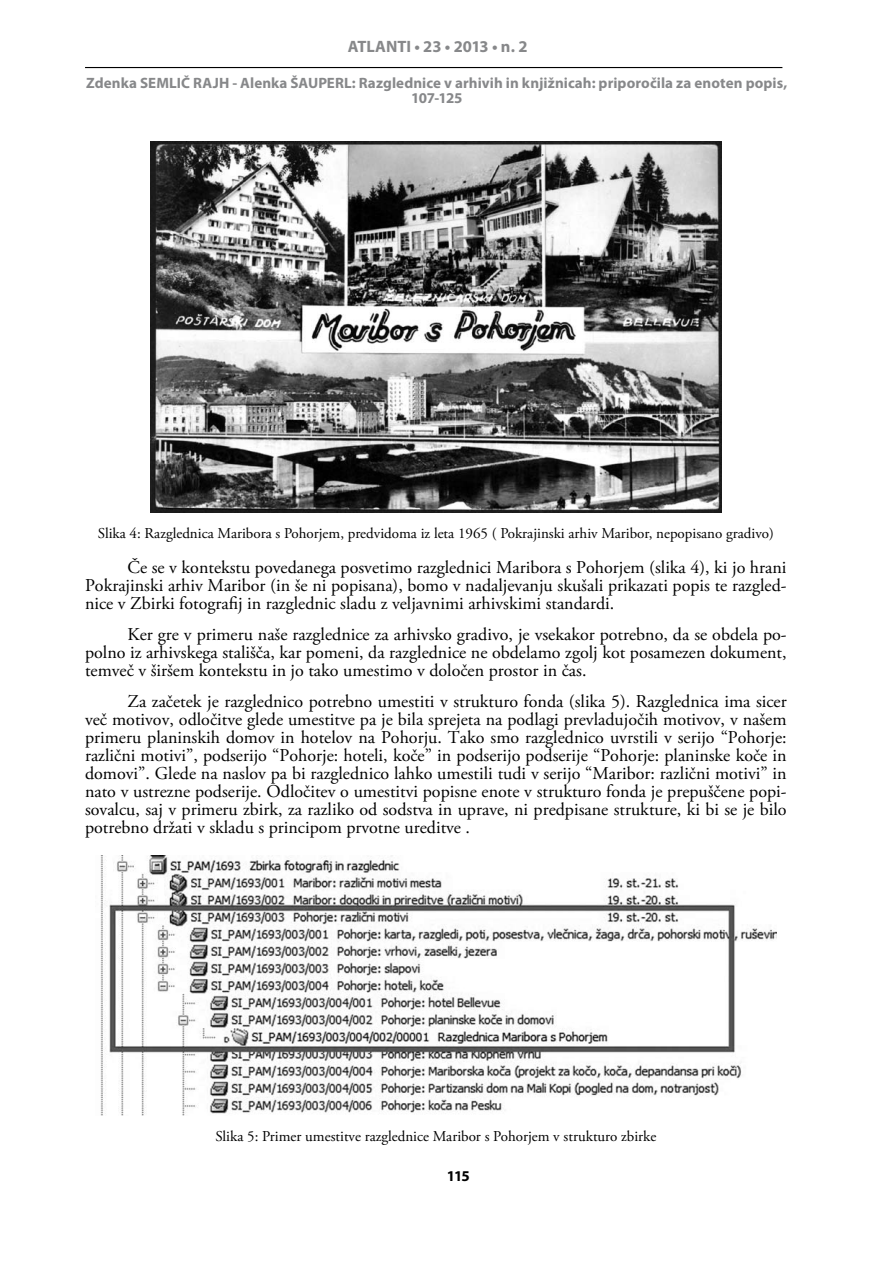
<style>
.page{position:relative;width:893px;height:1263px;background:#fff}
.page>*{position:absolute;margin:0;border:0;box-sizing:border-box;transform-origin:0 0}
.t1{font:18px/18px "Adobe Garamond Pro";color:#000;text-align:justify}
.t2{font:700 16.5px "Myriad Pro";letter-spacing:-.005em;color:#87888a}
.t3{font:15px "Adobe Garamond Pro";color:#000}
.t4{font:700 15px/15px "Myriad Pro";letter-spacing:.005em;color:#87888a;text-align:center}
.t5{font:700 15px "Myriad Pro";color:#000}
</style>
<div class="page">
<hr style="left:85px;top:67px;width:697px;height:1px;background:#000">
<img style="left:150px;top:142px;width:571px;height:371px">
<img style="left:100px;top:855px;width:676px;height:261px">
<p class="t2" style="left:348px;top:35px;width:181px">ATLANTI • 23 • 2013 • n. 2</p>
<p class="t4" style="left:86px;top:75px;width:703px">Zdenka SEMLIČ RAJH - Alenka ŠAUPERL: Razglednice v arhivih in knjižnicah: priporočila za enoten popis,<br>107-125</p>
<p class="t3" style="left:98px;top:524px;width:677px">Slika 4: Razglednica Maribora s Pohorjem, predvidoma iz leta 1965 ( Pokrajinski arhiv Maribor, nepopisano gradivo)</p>
<p class="t1" style="left:85px;top:559px;width:703px;text-indent:43px">Če se v kontekstu povedanega posvetimo razglednici Maribora s Pohorjem (slika 4), ki jo hrani Pokrajinski arhiv Maribor (in še ni popisana), bomo v nadaljevanju skušali prikazati popis te razgled&shy;nice v Zbirki fotografij in razglednic sladu z veljavnimi arhivskimi standardi.</p>
<p class="t1" style="left:85px;top:626px;width:703px;text-indent:43px">Ker gre v primeru naše razglednice za arhivsko gradivo, je vsekakor potrebno, da se obdela po&shy;polno iz arhivskega stališča, kar pomeni, da razglednice ne obdelamo zgolj kot posamezen dokument, temveč v širšem kontekstu in jo tako umestimo v določen prostor in čas.</p>
<p class="t1" style="left:85px;top:692px;width:703px;text-indent:43px">Za začetek je razglednico potrebno umestiti v strukturo fonda (slika 5). Razglednica ima sicer več motivov, odločitve glede umestitve pa je bila sprejeta na podlagi prevladujočih motivov, v našem primeru planinskih domov in hotelov na Pohorju. Tako smo razglednico uvrstili v serijo “Pohorje: različni motivi”, podserijo “Pohorje: hoteli, koče” in podserijo podserije “Pohorje: planinske koče in domovi”. Glede na naslov pa bi razglednico lahko umestili tudi v serijo “Maribor: različni motivi” in nato v ustrezne podserije. Odločitev o umestitvi popisne enote v strukturo fonda je prepuščene popi&shy;sovalcu, saj v primeru zbirk, za razliko od sodstva in uprave, ni predpisane strukture, ki bi se je bilo potrebno držati v skladu s principom prvotne ureditve .</p>
<p class="t3" style="left:215px;top:1127px;width:442px">Slika 5: Primer umestitve razglednice Maribor s Pohorjem v strukturo zbirke</p>
<p class="t5" style="left:447px;top:1166px;width:24px">115</p>
</div>
